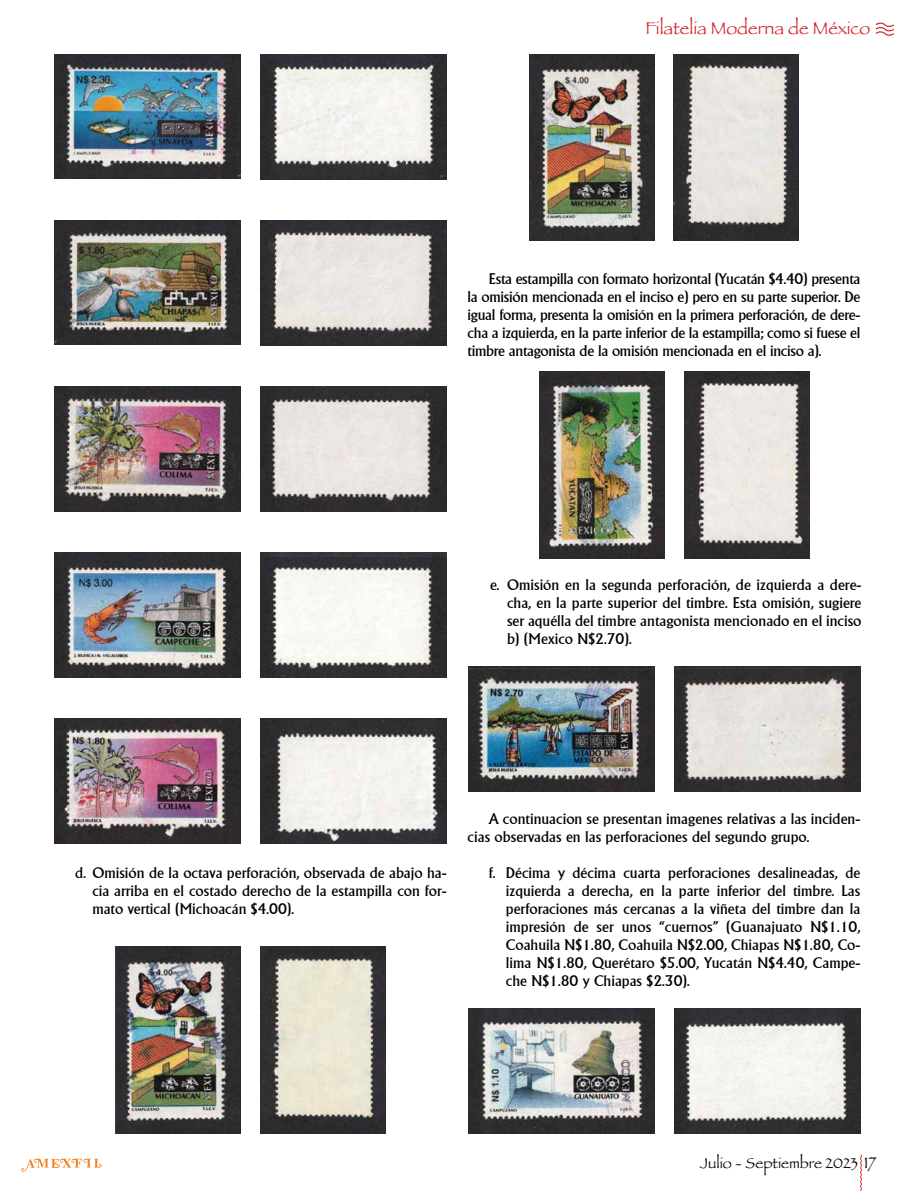
<style>
.page{position:relative;width:915px;height:1191px;background:#fff}
.page>*{position:absolute;margin:0;border:0;box-sizing:border-box;transform-origin:0 0}
.t1{font:18px "Papyrus";color:#d2232a}
.t2{font:15px/18px "Alberta";color:#000;text-align:justify}
.t3{font:15px "Papyrus";color:#000}
.s1{font-size:16.5px}
</style>
<div class="page">
<svg style="left:860px;top:1155px;width:1px;height:36px"></svg>
<svg style="left:21px;top:1158px;width:81px;height:13px"></svg>
<svg style="left:875px;top:23px;width:19px;height:13px"></svg>
<img style="left:54px;top:54px;width:186px;height:125px">
<img style="left:260px;top:55px;width:186px;height:125px">
<img style="left:54px;top:220px;width:186px;height:125px">
<img style="left:260px;top:220px;width:186px;height:125px">
<img style="left:54px;top:386px;width:186px;height:125px">
<img style="left:260px;top:386px;width:186px;height:125px">
<img style="left:54px;top:552px;width:186px;height:125px">
<img style="left:260px;top:552px;width:186px;height:125px">
<img style="left:54px;top:718px;width:186px;height:125px">
<img style="left:260px;top:718px;width:186px;height:125px">
<img style="left:116px;top:946px;width:124px;height:187px">
<img style="left:260px;top:946px;width:125px;height:187px">
<img style="left:529px;top:54px;width:125px;height:186px">
<img style="left:673px;top:54px;width:125px;height:186px">
<img style="left:539px;top:372px;width:125px;height:186px">
<img style="left:684px;top:372px;width:124px;height:186px">
<img style="left:468px;top:666px;width:186px;height:125px">
<img style="left:674px;top:666px;width:186px;height:125px">
<img style="left:468px;top:1008px;width:186px;height:125px">
<img style="left:674px;top:1008px;width:186px;height:125px">
<p class="t1" style="left:645px;top:17px;width:226px">Filatelia Moderna de México</p>
<p class="t2" style="left:467px;top:270px;width:394px;text-indent:21px">Esta estampilla con formato horizontal (Yucatán $4.40) presenta la omisión mencionada en el inciso e) pero en su parte superior. De igual forma, presenta la omisión en la primera perforación, de dere&shy;cha a izquierda, en la parte inferior de la estampilla; como si fuese el timbre antagonista de la omisión mencionada en el inciso a).</p>
<p class="t2" style="left:507px;top:576px;width:356px;text-indent:-17px">e. Omisión en la segunda perforación, de izquierda a dere&shy;cha, en la parte superior del timbre. Esta omisión, sugiere ser aquélla del timbre antagonista mencionado en el inciso b) (Mexico N$2.70).</p>
<p class="t2" style="left:92px;top:864px;width:356px;text-indent:-17px">d. Omisión de la octava perforación, observada de abajo ha&shy;cia arriba en el costado derecho de la estampilla con for&shy;mato vertical (Michoacán $4.00).</p>
<p class="t2" style="left:467px;top:810px;width:394px;text-indent:21px">A continuacion se presentan imagenes relativas a las inciden&shy;cias observadas en las perforaciones del segundo grupo.</p>
<p class="t2" style="left:505px;top:864px;width:356px;text-indent:-17px">f. Décima y décima cuarta perforaciones desalineadas, de izquierda a derecha, en la parte inferior del timbre. Las perforaciones más cercanas a la viñeta del timbre dan la impresión de ser unos “cuernos” (Guanajuato N$1.10, Coahuila N$1.80, Coahuila N$2.00, Chiapas N$1.80, Co&shy;lima N$1.80, Querétaro $5.00, Yucatán N$4.40, Campe&shy;che N$1.80 y Chiapas $2.30).</p>
<p class="t3" style="left:699px;top:1154px;width:177px">Julio - Septiembre 2023 <span class="s1">17</span></p>
</div>
